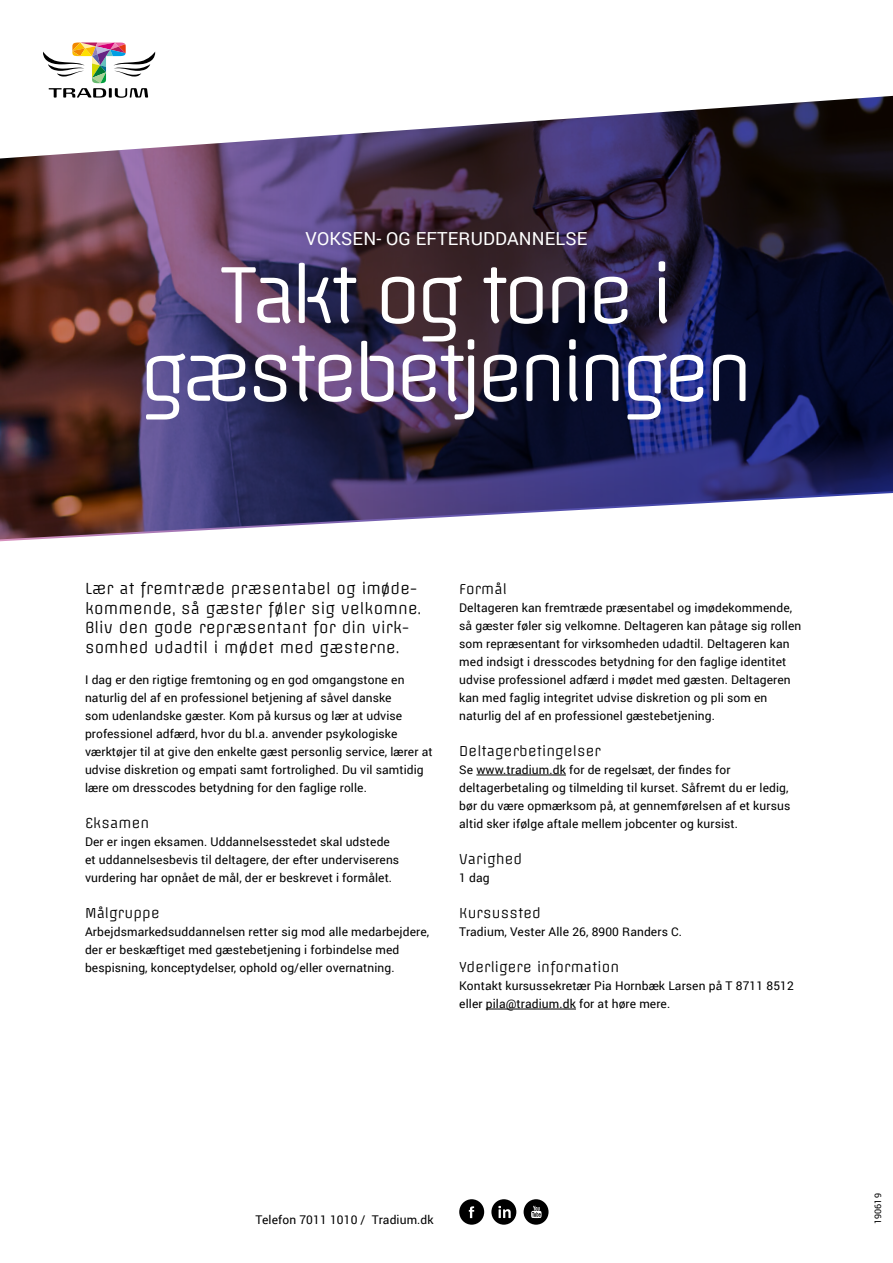
<style>
.page{position:relative;width:893px;height:1263px;background:#fff}
.page>*{position:absolute;margin:0;border:0;box-sizing:border-box;transform-origin:0 0}
.t1{font:75px/78px "Offside";letter-spacing:-.08em;color:#fff;text-align:center}
.t2{font:18px "Roboto";letter-spacing:.01em;color:#fff}
.t3{font:15px/19.5px "Offside";letter-spacing:.01em;color:#000}
.t4{font:13.5px "Offside";letter-spacing:.01em;color:#000}
.t5{font:12px/18px "Roboto";letter-spacing:.01em;color:#000}
.t6{font:9px "Roboto";letter-spacing:.01em;color:#000}
</style>
<div class="page">
<img style="left:0;top:158px;width:893px;height:384px">
<svg style="left:8px;top:42px;width:885px;height:116px"></svg>
<svg style="left:43px;top:43px;width:112px;height:55px"></svg>
<div style="left:459px;top:1199px;width:25px;height:26px;background:#000;border-radius:50%"></div>
<svg style="left:469px;top:1206px;width:5px;height:12px"></svg>
<div style="left:491px;top:1199px;width:25px;height:26px;background:#000;border-radius:50%"></div>
<svg style="left:498px;top:1206px;width:13px;height:12px"></svg>
<div style="left:524px;top:1199px;width:25px;height:26px;background:#000;border-radius:50%"></div>
<svg style="left:531px;top:1206px;width:10px;height:12px"></svg>
<hr style="left:476px;top:775px;width:90px;height:1px;background:#000">
<hr style="left:486px;top:1009px;width:90px;height:1px;background:#000">
<h2 class="t2" style="left:306px;top:226px;width:283px">VOKSEN- OG EFTERUDDANNELSE</h2>
<h1 class="t1" style="left:139px;top:256px;width:616px">Takt og tone i gæstebetjeningen</h1>
<p class="t3" style="left:85px;top:579px;width:337px">Lær at fremtræde præsentabel og imøde&shy;kommende, så gæster føler sig velkomne.<br>Bliv den gode repræsentant for din virk&shy;somhed udadtil i mødet med gæsterne.</p>
<p class="t5" style="left:85px;top:670px;width:349px">I dag er den rigtige fremtoning og en god omgangstone en naturlig del af en professionel betjening af såvel danske<br>som udenlandske gæster. Kom på kursus og lær at udvise professionel adfærd, hvor du bl.a. anvender psykologiske værktøjer til at give den enkelte gæst personlig service, lærer at udvise diskretion og empati samt fortrolighed. Du vil samtidig lære om dresscodes betydning for den faglige rolle.</p>
<p class="t4" style="left:85px;top:815px;width:66px">Eksamen</p>
<p class="t5" style="left:85px;top:832px;width:316px">Der er ingen eksamen. Uddannelsesstedet skal udstede et uddannelsesbevis til deltagere, der efter underviserens vurdering har opnået de mål, der er beskrevet i formålet.</p>
<p class="t4" style="left:85px;top:905px;width:76px">Målgruppe</p>
<p class="t5" style="left:85px;top:922px;width:346px">Arbejdsmarkedsuddannelsen retter sig mod alle medarbejdere, der er beskæftiget med gæstebetjening i forbindelse med bespisning, konceptydelser, ophold og/eller overnatning.</p>
<p class="t4" style="left:459px;top:581px;width:49px">Formål</p>
<p class="t5" style="left:459px;top:598px;width:344px">Deltageren kan fremtræde præsentabel og imødekommende, så gæster føler sig velkomne. Deltageren kan påtage sig rollen som repræsentant for virksomheden udadtil. Deltageren kan med indsigt i dresscodes betydning for den faglige identitet udvise professionel adfærd i mødet med gæsten. Deltageren kan med faglig integritet udvise diskretion og pli som en naturlig del af en professionel gæstebetjening.</p>
<p class="t4" style="left:459px;top:743px;width:143px">Deltagerbetingelser</p>
<p class="t5" style="left:459px;top:760px;width:333px">Se www.tradium.dk for de regelsæt, der findes for deltagerbetaling og tilmelding til kurset. Såfremt du er ledig, bør du være opmærksom på, at gennemførelsen af et kursus altid sker ifølge aftale mellem jobcenter og kursist.</p>
<p class="t4" style="left:459px;top:851px;width:65px">Varighed</p>
<p class="t5" style="left:459px;top:868px;width:32px">1 dag</p>
<p class="t4" style="left:459px;top:905px;width:83px">Kursussted</p>
<p class="t5" style="left:459px;top:922px;width:224px">Tradium, Vester Alle 26, 8900 Randers C.</p>
<p class="t4" style="left:459px;top:959px;width:161px">Yderligere information</p>
<p class="t5" style="left:459px;top:976px;width:336px">Kontakt kursussekretær Pia Hornbæk Larsen på T 8711 8512 eller pila@tradium.dk for at høre mere.</p>
<p class="t5" style="left:255px;top:1210px;width:180px">Telefon 7011 1010 / Tradium.dk</p>
<p class="t6" style="left:872px;top:1224px;width:32px;rotate:-90deg">190619</p>
</div>
